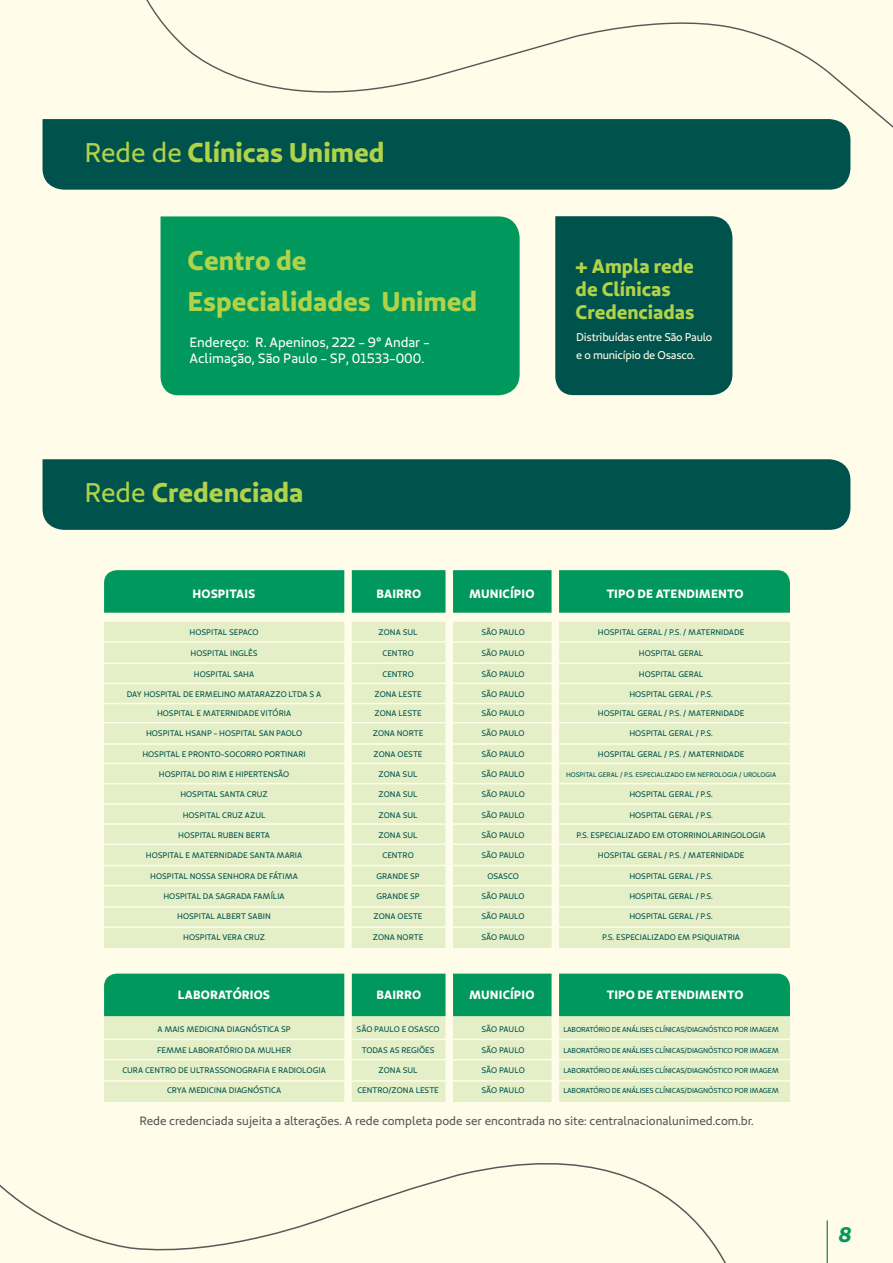
<style>
.page{position:relative;width:893px;height:1263px;background:#fffde9}
.page>*{position:absolute;margin:0;border:0;box-sizing:border-box;transform-origin:0 0}
.t1{font:27px/40.5px "Unimed Sans 2020 Bold";color:#b1d349}
.t2{font:italic 21px "Unimed Sans 2020 Bold";color:#00985c}
.t3{font:19.5px/23.4px "Unimed Sans 2020 Bold";color:#b1d349}
.t4{font:13.5px/16.2px "Unimed Sans 2020 Regular";color:#fff}
.t5{font:12px "Unimed Sans 2020 Regular";color:#57585a}
.t6{font:12px "Unimed Sans 2020 Bold";letter-spacing:.01em;color:#fff}
.t7{font:11.25px/18px "Unimed Sans 2020 Regular";letter-spacing:-.02em;color:#fffde9}
.t8{font:8.1px "Unimed Sans 2020 Regular";color:#00524d}
.t9{font:7.2px "Unimed Sans 2020 Regular";letter-spacing:-.02em;color:#00524d}
.t10{font:6.6px "Unimed Sans 2020 Regular";color:#00524d}
.s1{font-family:"Unimed Sans 2020 Regular"}
</style>
<div class="page">
<div style="left:104px;top:1016px;width:686px;height:86px;background:#e4efc7"></div>
<div style="left:104px;top:973px;width:686px;height:43px;background:#00985c"></div>
<div style="left:43px;top:119px;width:807px;height:71px;background:#00524d"></div>
<div style="left:104px;top:621px;width:686px;height:327px;background:#e4efc7"></div>
<div style="left:104px;top:570px;width:686px;height:43px;background:#00985c"></div>
<div style="left:43px;top:459px;width:807px;height:71px;background:#00524d"></div>
<svg style="left:101px;top:0;width:792px;height:129px"></svg>
<svg style="left:0;top:1163px;width:726px;height:100px"></svg>
<div style="left:161px;top:216px;width:359px;height:179px;background:#00985c"></div>
<div style="left:555px;top:216px;width:177px;height:179px;background:#00524d"></div>
<hr style="left:103px;top:620px;width:693px;height:2px;background:#fffde9">
<hr style="left:103px;top:641px;width:693px;height:2px;background:#fffde9">
<hr style="left:103px;top:662px;width:693px;height:2px;background:#fffde9">
<hr style="left:103px;top:683px;width:693px;height:1px;background:#fffde9">
<hr style="left:103px;top:703px;width:693px;height:1px;background:#fffde9">
<hr style="left:103px;top:722px;width:693px;height:1px;background:#fffde9">
<hr style="left:103px;top:743px;width:693px;height:2px;background:#fffde9">
<hr style="left:103px;top:763px;width:693px;height:1px;background:#fffde9">
<hr style="left:103px;top:783px;width:693px;height:1px;background:#fffde9">
<hr style="left:103px;top:803px;width:693px;height:1px;background:#fffde9">
<hr style="left:103px;top:823px;width:693px;height:2px;background:#fffde9">
<hr style="left:103px;top:843px;width:693px;height:2px;background:#fffde9">
<hr style="left:103px;top:865px;width:693px;height:1px;background:#fffde9">
<hr style="left:103px;top:885px;width:693px;height:1px;background:#fffde9">
<hr style="left:103px;top:906px;width:693px;height:2px;background:#fffde9">
<hr style="left:103px;top:926px;width:693px;height:2px;background:#fffde9">
<hr style="left:103px;top:1039px;width:693px;height:1px;background:#fffde9">
<hr style="left:103px;top:1059px;width:693px;height:1px;background:#fffde9">
<hr style="left:103px;top:1080px;width:693px;height:2px;background:#fffde9">
<div style="left:344px;top:551px;width:8px;height:403px;background:#fffde9"></div>
<div style="left:344px;top:970px;width:8px;height:138px;background:#fffde9"></div>
<div style="left:446px;top:551px;width:7px;height:403px;background:#fffde9"></div>
<div style="left:446px;top:970px;width:7px;height:138px;background:#fffde9"></div>
<div style="left:552px;top:551px;width:7px;height:403px;background:#fffde9"></div>
<div style="left:552px;top:970px;width:7px;height:138px;background:#fffde9"></div>
<hr style="left:827px;top:1220px;width:1px;height:43px;background:#00524d">
<h1 class="t1" style="left:85px;top:132px;width:301px"><span class="s1">Rede de</span> Clínicas Unimed</h1>
<h1 class="t1" style="left:188px;top:240px;width:291px">Centro de<br>Especialidades Unimed</h1>
<h3 class="t3" style="left:576px;top:254px;width:120px">+ Ampla rede de Clínicas<br>Credenciadas</h3>
<h3 class="t7" style="left:576px;top:328px;width:138px">Distribuídas entre São Paulo e o município de Osasco.</h3>
<h3 class="t4" style="left:189px;top:334px;width:241px">Endereço: R. Apeninos, 222 - 9° Andar -<br>Aclimação, São Paulo - SP, 01533-000.</h3>
<h1 class="t1" style="left:85px;top:472px;width:220px"><span class="s1">Rede</span> Credenciada</h1>
<h3 class="t6" style="left:193px;top:586px;width:64px">HOSPITAIS</h3>
<h3 class="t6" style="left:377px;top:586px;width:46px">BAIRRO</h3>
<h3 class="t6" style="left:469px;top:586px;width:67px">MUNICÍPIO</h3>
<h3 class="t6" style="left:607px;top:586px;width:138px">TIPO DE ATENDIMENTO</h3>
<p class="t8" style="left:190px;top:627px;width:71px">HOSPITAL SEPACO</p>
<p class="t8" style="left:379px;top:627px;width:40px">ZONA SUL</p>
<p class="t8" style="left:481px;top:627px;width:45px">SÃO PAULO</p>
<p class="t8" style="left:598px;top:627px;width:148px">HOSPITAL GERAL / P.S. / MATERNIDADE</p>
<p class="t8" style="left:191px;top:648px;width:69px">HOSPITAL INGLÊS</p>
<p class="t8" style="left:382px;top:648px;width:33px">CENTRO</p>
<p class="t8" style="left:481px;top:648px;width:45px">SÃO PAULO</p>
<p class="t8" style="left:639px;top:648px;width:66px">HOSPITAL GERAL</p>
<p class="t8" style="left:194px;top:668px;width:62px">HOSPITAL SAHA</p>
<p class="t8" style="left:382px;top:668px;width:33px">CENTRO</p>
<p class="t8" style="left:481px;top:668px;width:45px">SÃO PAULO</p>
<p class="t8" style="left:639px;top:668px;width:66px">HOSPITAL GERAL</p>
<p class="t8" style="left:127px;top:689px;width:196px">DAY HOSPITAL DE ERMELINO MATARAZZO LTDA S A</p>
<p class="t8" style="left:374px;top:689px;width:49px">ZONA LESTE</p>
<p class="t8" style="left:481px;top:689px;width:45px">SÃO PAULO</p>
<p class="t8" style="left:629px;top:689px;width:85px">HOSPITAL GERAL / P.S.</p>
<p class="t8" style="left:157px;top:708px;width:136px">HOSPITAL E MATERNIDADE VITÓRIA</p>
<p class="t8" style="left:374px;top:708px;width:49px">ZONA LESTE</p>
<p class="t8" style="left:481px;top:708px;width:45px">SÃO PAULO</p>
<p class="t8" style="left:598px;top:708px;width:148px">HOSPITAL GERAL / P.S. / MATERNIDADE</p>
<p class="t8" style="left:146px;top:728px;width:158px">HOSPITAL HSANP - HOSPITAL SAN PAOLO</p>
<p class="t8" style="left:373px;top:728px;width:52px">ZONA NORTE</p>
<p class="t8" style="left:481px;top:728px;width:45px">SÃO PAULO</p>
<p class="t8" style="left:629px;top:728px;width:85px">HOSPITAL GERAL / P.S.</p>
<p class="t8" style="left:142px;top:748px;width:165px">HOSPITAL E PRONTO-SOCORRO PORTINARI</p>
<p class="t8" style="left:374px;top:748px;width:50px">ZONA OESTE</p>
<p class="t8" style="left:481px;top:748px;width:45px">SÃO PAULO</p>
<p class="t8" style="left:598px;top:748px;width:148px">HOSPITAL GERAL / P.S. / MATERNIDADE</p>
<p class="t8" style="left:159px;top:769px;width:132px">HOSPITAL DO RIM E HIPERTENSÃO</p>
<p class="t8" style="left:379px;top:769px;width:40px">ZONA SUL</p>
<p class="t8" style="left:481px;top:769px;width:45px">SÃO PAULO</p>
<p class="t10" style="left:566px;top:770px;width:212px">HOSPITAL GERAL / P.S. ESPECIALIZADO EM NEFROLOGIA / UROLOGIA</p>
<p class="t8" style="left:180px;top:789px;width:89px">HOSPITAL SANTA CRUZ</p>
<p class="t8" style="left:379px;top:789px;width:40px">ZONA SUL</p>
<p class="t8" style="left:481px;top:789px;width:45px">SÃO PAULO</p>
<p class="t8" style="left:629px;top:789px;width:85px">HOSPITAL GERAL / P.S.</p>
<p class="t8" style="left:183px;top:810px;width:84px">HOSPITAL CRUZ AZUL</p>
<p class="t8" style="left:379px;top:810px;width:40px">ZONA SUL</p>
<p class="t8" style="left:481px;top:810px;width:45px">SÃO PAULO</p>
<p class="t8" style="left:629px;top:810px;width:85px">HOSPITAL GERAL / P.S.</p>
<p class="t8" style="left:178px;top:830px;width:93px">HOSPITAL RUBEN BERTA</p>
<p class="t8" style="left:379px;top:830px;width:40px">ZONA SUL</p>
<p class="t8" style="left:481px;top:830px;width:45px">SÃO PAULO</p>
<p class="t8" style="left:576px;top:830px;width:191px">P.S. ESPECIALIZADO EM OTORRINOLARINGOLOGIA</p>
<p class="t8" style="left:146px;top:850px;width:158px">HOSPITAL E MATERNIDADE SANTA MARIA</p>
<p class="t8" style="left:382px;top:850px;width:33px">CENTRO</p>
<p class="t8" style="left:481px;top:850px;width:45px">SÃO PAULO</p>
<p class="t8" style="left:598px;top:850px;width:148px">HOSPITAL GERAL / P.S. / MATERNIDADE</p>
<p class="t8" style="left:150px;top:871px;width:149px">HOSPITAL NOSSA SENHORA DE FÁTIMA</p>
<p class="t8" style="left:376px;top:871px;width:45px">GRANDE SP</p>
<p class="t8" style="left:487px;top:871px;width:33px">OSASCO</p>
<p class="t8" style="left:629px;top:871px;width:85px">HOSPITAL GERAL / P.S.</p>
<p class="t8" style="left:163px;top:891px;width:123px">HOSPITAL DA SAGRADA FAMÍLIA</p>
<p class="t8" style="left:376px;top:891px;width:45px">GRANDE SP</p>
<p class="t8" style="left:481px;top:891px;width:45px">SÃO PAULO</p>
<p class="t8" style="left:629px;top:891px;width:85px">HOSPITAL GERAL / P.S.</p>
<p class="t8" style="left:177px;top:911px;width:95px">HOSPITAL ALBERT SABIN</p>
<p class="t8" style="left:374px;top:911px;width:50px">ZONA OESTE</p>
<p class="t8" style="left:481px;top:911px;width:45px">SÃO PAULO</p>
<p class="t8" style="left:629px;top:911px;width:85px">HOSPITAL GERAL / P.S.</p>
<p class="t8" style="left:183px;top:932px;width:83px">HOSPITAL VERA CRUZ</p>
<p class="t8" style="left:373px;top:932px;width:52px">ZONA NORTE</p>
<p class="t8" style="left:481px;top:932px;width:45px">SÃO PAULO</p>
<p class="t8" style="left:602px;top:932px;width:140px">P.S. ESPECIALIZADO EM PSIQUIATRIA</p>
<h3 class="t6" style="left:178px;top:986px;width:94px">LABORATÓRIOS</h3>
<h3 class="t6" style="left:377px;top:986px;width:46px">BAIRRO</h3>
<h3 class="t6" style="left:469px;top:986px;width:67px">MUNICÍPIO</h3>
<h3 class="t6" style="left:607px;top:986px;width:138px">TIPO DE ATENDIMENTO</h3>
<p class="t8" style="left:157px;top:1024px;width:135px">A MAIS MEDICINA DIAGNÓSTICA SP</p>
<p class="t8" style="left:357px;top:1024px;width:85px">SÃO PAULO E OSASCO</p>
<p class="t8" style="left:481px;top:1024px;width:45px">SÃO PAULO</p>
<p class="t9" style="left:563px;top:1025px;width:217px">LABORATÓRIO DE ANÁLISES CLÍNICAS/DIAGNÓSTICO POR IMAGEM</p>
<p class="t8" style="left:157px;top:1045px;width:136px">FEMME LABORATÓRIO DA MULHER</p>
<p class="t8" style="left:362px;top:1045px;width:74px">TODAS AS REGIÕES</p>
<p class="t8" style="left:481px;top:1045px;width:45px">SÃO PAULO</p>
<p class="t9" style="left:563px;top:1045px;width:217px">LABORATÓRIO DE ANÁLISES CLÍNICAS/DIAGNÓSTICO POR IMAGEM</p>
<p class="t8" style="left:122px;top:1065px;width:205px">CURA CENTRO DE ULTRASSONOGRAFIA E RADIOLOGIA</p>
<p class="t8" style="left:379px;top:1065px;width:40px">ZONA SUL</p>
<p class="t8" style="left:481px;top:1065px;width:45px">SÃO PAULO</p>
<p class="t9" style="left:563px;top:1066px;width:217px">LABORATÓRIO DE ANÁLISES CLÍNICAS/DIAGNÓSTICO POR IMAGEM</p>
<p class="t8" style="left:167px;top:1085px;width:116px">CRYA MEDICINA DIAGNÓSTICA</p>
<p class="t8" style="left:357px;top:1085px;width:83px">CENTRO/ZONA LESTE</p>
<p class="t8" style="left:481px;top:1085px;width:45px">SÃO PAULO</p>
<p class="t9" style="left:563px;top:1086px;width:217px">LABORATÓRIO DE ANÁLISES CLÍNICAS/DIAGNÓSTICO POR IMAGEM</p>
<h3 class="t5" style="left:139px;top:1113px;width:616px">Rede credenciada sujeita a alterações. A rede completa pode ser encontrada no site: centralnacionalunimed.com.br.</h3>
<h2 class="t2" style="left:838px;top:1220px;width:15px">8</h2>
</div>
